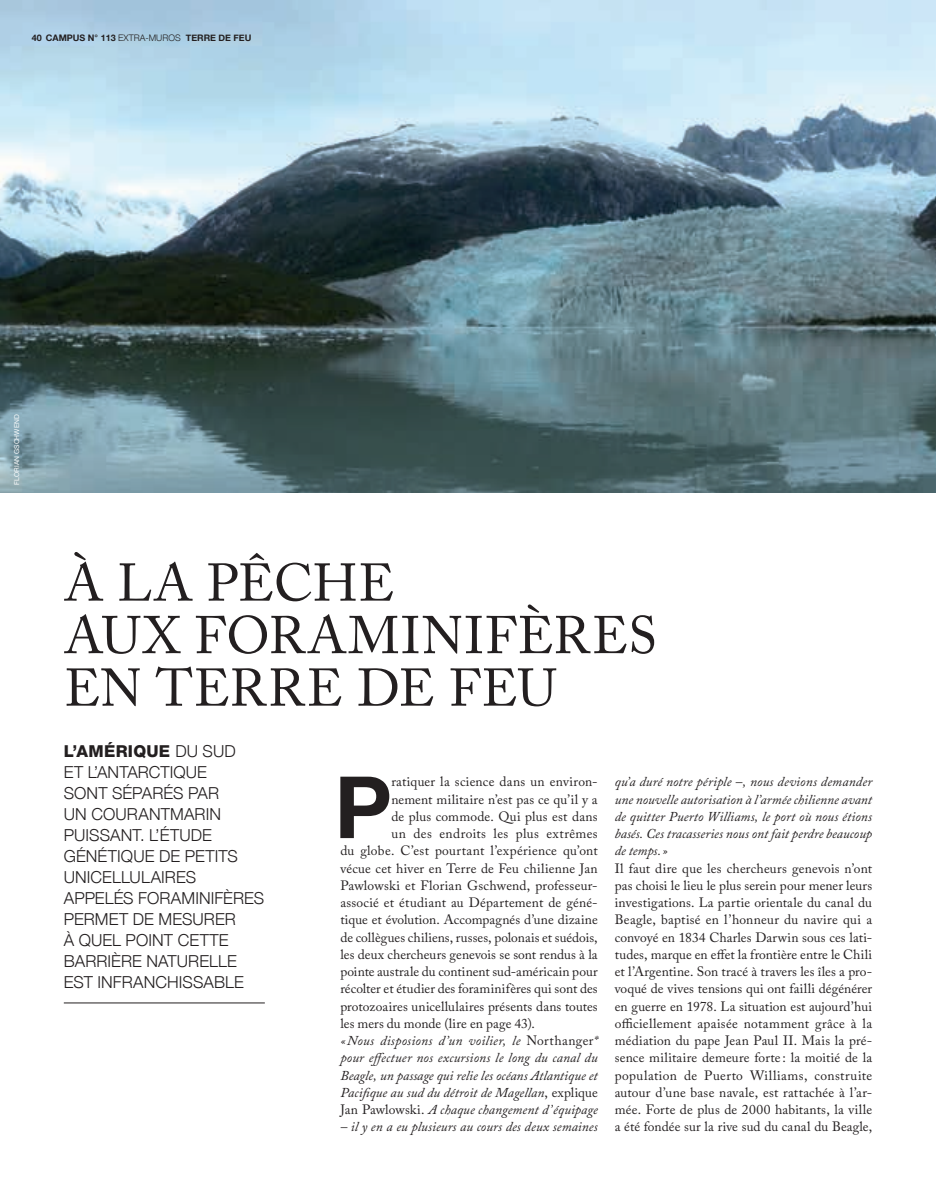
<style>
.page{position:relative;width:936px;height:1191px;background:#fff}
.page>*{position:absolute;margin:0;border:0;box-sizing:border-box;transform-origin:0 0}
._03_texte_courant_le{font:700 85.95px "Helvetica Neue";color:#231f20}
._02_titre_caslon_35{font:52.5px/52.5px "Adobe Caslon Pro";letter-spacing:.015em;color:#231f20}
._04_intro_noir{font:300 16.5px/21px "Helvetica Neue";letter-spacing:.005em;color:#231f20}
._03_texte_courant_ca{font:13.5px/17.2px "Adobe Caslon Pro";letter-spacing:.005em;color:#231f20;text-align:justify}
._03_texte_courant_le-2{font:13.5px "Adobe Caslon Pro";letter-spacing:.01em;color:#231f20}
._03_texte_courant_ca-2{font:italic 13.5px/17.2px "Adobe Caslon Pro";letter-spacing:.005em;color:#231f20;text-align:justify}
._03_texte_courant_le-3{font:13.5px "Adobe Caslon Pro";letter-spacing:.03em;color:#231f20}
.t1{font:700 9px "Helvetica Neue";color:#231f20}
._07_crédit{font:6.75px "Helvetica Neue";letter-spacing:.01em;color:#fff}
.s1{font-weight:300}
.s2{font-weight:800}
.s3{font-style:normal}
</style>
<div class="page">
<img style="left:0;top:0;width:935px;height:493px">
<hr style="left:64px;top:1002px;width:201px;height:1px;background:#231f20">
<p class="t1" style="left:32px;top:29px;width:221px">40 CAMPUS N° 113 <span class="s1">EXTRA-MUROS</span> TERRE DE FEU</p>
<p class="_07_crédit" style="left:11px;top:485px;width:72px;rotate:-90deg">FLORIAN GSCHWEND</p>
<p class="_02_titre_caslon_35" style="left:64px;top:556px;width:594px">À LA PÊCHE<br>AUX FORAMINIFÈRES<br>EN TERRE DE FEU</p>
<p class="_04_intro_noir" style="left:64px;top:739px;width:202px"><span class="s2">L’AMÉRIQUE</span> DU SUD<br>ET L’ANTARCTIQUE<br>SONT SÉPARÉS PAR<br>UN COURANTMARIN<br>PUISSANT. L’ÉTUDE<br>GÉNÉTIQUE DE PETITS<br>UNICELLULAIRES<br>APPELÉS FORAMINIFÈRES<br>PERMET DE MESURER<br>À QUEL POINT CETTE<br>BARRIÈRE NATURELLE<br>EST INFRANCHISSABLE</p>
<p class="_03_texte_courant_le" style="left:334px;top:729px;width:59px">P</p>
<p class="_03_texte_courant_le-2" style="left:391px;top:773px;width:208px">ratiquer la science dans un environ-</p>
<p class="_03_texte_courant_le-2" style="left:391px;top:791px;width:208px">nement militaire n’est pas ce qu’il y a</p>
<p class="_03_texte_courant_le-2" style="left:391px;top:808px;width:208px">de plus commode. Qui plus est dans</p>
<p class="_03_texte_courant_le-3" style="left:391px;top:825px;width:208px">un des endroits les plus extrêmes</p>
<p class="_03_texte_courant_le-2" style="left:340px;top:842px;width:259px">du globe. C’est pourtant l’expérience qu’ont</p>
<p class="_03_texte_courant_le-2" style="left:340px;top:860px;width:259px">vécue cet hiver en Terre de Feu chilienne Jan</p>
<p class="_03_texte_courant_le-2" style="left:340px;top:877px;width:259px">Pawlowski et Florian Gschwend, professeur-</p>
<p class="_03_texte_courant_le-2" style="left:340px;top:894px;width:259px">associé et étudiant au Département de géné-</p>
<p class="_03_texte_courant_le-2" style="left:340px;top:911px;width:259px">tique et évolution. Accompagnés d’une dizaine</p>
<p class="_03_texte_courant_le-2" style="left:340px;top:929px;width:259px">de collègues chiliens, russes, polonais et suédois,</p>
<p class="_03_texte_courant_le-2" style="left:340px;top:946px;width:259px">les deux chercheurs genevois se sont rendus à la</p>
<p class="_03_texte_courant_le-2" style="left:340px;top:963px;width:259px">pointe australe du continent sud-américain pour</p>
<p class="_03_texte_courant_le-2" style="left:340px;top:980px;width:259px">récolter et étudier des foraminifères qui sont des</p>
<p class="_03_texte_courant_le-2" style="left:340px;top:998px;width:259px">protozoaires unicellulaires présents dans toutes</p>
<p class="_03_texte_courant_le-2" style="left:340px;top:1015px;width:196px">les mers du monde (lire en page 43).</p>
<p class="_03_texte_courant_ca-2" style="left:340px;top:1031px;width:259px">« Nous disposions d’un voilier, le <span class="s3">Northanger</span>* pour effectuer nos excursions le long du canal du Beagle, un passage qui relie les océans Atlantique et Pacifique au sud du détroit de Magellan<span class="s3">, explique Jan Pawlowski.</span> A chaque changement d’équipage</p>
<p class="_03_texte_courant_ca-2" style="left:340px;top:1118px;width:259px">– il y en a eu plusieurs au cours des deux semaines</p>
<p class="_03_texte_courant_ca-2" style="left:614px;top:773px;width:259px">qu’a duré notre périple –, nous devions demander une nouvelle autorisation à l’armée chilienne avant de quitter Puerto Williams, le port où nous étions basés. Ces tracasseries nous ont fait perdre beaucoup de temps.»</p>
<p class="_03_texte_courant_ca" style="left:614px;top:859px;width:259px">Il faut dire que les chercheurs genevois n’ont pas choisi le lieu le plus serein pour mener leurs investigations. La partie orientale du canal du Beagle, baptisé en l’honneur du navire qui a convoyé en 1834 Charles Darwin sous ces lati&shy;tudes, marque en effet la frontière entre le Chili et l’Argentine. Son tracé à travers les îles a pro&shy;voqué de vives tensions qui ont failli dégénérer en guerre en 1978. La situation est aujourd’hui officiellement apaisée notamment grâce à la médiation du pape Jean Paul II. Mais la pré&shy;sence militaire demeure forte : la moitié de la population de Puerto Williams, construite autour d’une base navale, est rattachée à l’ar&shy;mée. Forte de plus de 2000 habitants, la ville a été fondée sur la rive sud du canal du Beagle,</p>
</div>
